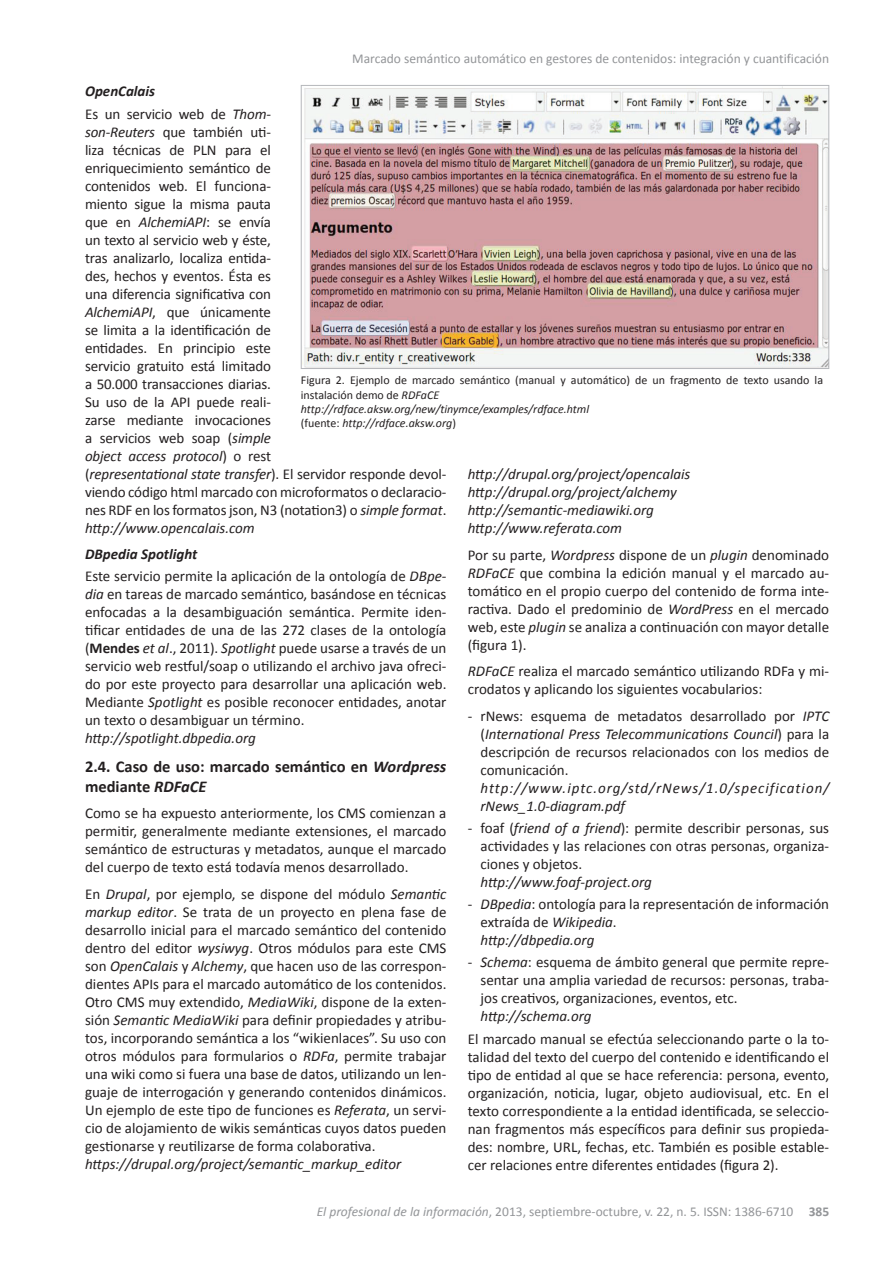
<style>
.page{position:relative;width:893px;height:1263px;background:#fff}
.page>*{position:absolute;margin:0;border:0;box-sizing:border-box;transform-origin:0 0}
.t1{font:700 16.5px/19.8px "Calibri";color:#231f20}
.t2{font:15px/18px "Calibri";letter-spacing:-.01em;color:#231f20;text-align:justify}
.t3{font:italic 15px/18px "Calibri";color:#231f20}
.t4{font:italic 15px/18px "Calibri";letter-spacing:.06em;color:#231f20}
.t5{font:13.5px "Calibri";color:#939598}
.t6{font:12px/14.4px "Calibri";color:#231f20}
.s1{font-weight:700;font-style:italic}
.s2{font-style:italic}
.s3{font-weight:700}
</style>
<div class="page">
<img style="left:304px;top:87px;width:523px;height:280px">
<div style="left:301px;top:85px;width:528px;height:284px;border:1px solid #b5b7bb"></div>
<p class="t5" style="left:352px;top:50px;width:478px">Marcado semántico automático en gestores de contenidos: integración y cuantificación</p>
<p class="t2" style="left:85px;top:80px;width:187px;line-height:22.2px"><span class="s1">OpenCalais<br></span>Es un servicio web de <span class="s2">Thom-</span></p>
<p class="t2" style="left:85px;top:123px;width:363px;text-align:left"><span class="s2">son-Reuters</span> que también uti-<br>liza técnicas de PLN para el<br>enriquecimiento semántico de<br>contenidos web. El funciona-<br>miento sigue la misma pauta<br>que en <span class="s2">AlchemiAPI</span>: se envía<br>un texto al servicio web y éste,<br>tras analizarlo, localiza entida-<br>des, hechos y eventos. Ésta es<br>una diferencia significativa con<br><span class="s2">AlchemiAPI</span>, que únicamente<br>se limita a la identificación de<br>entidades. En principio este<br>servicio gratuito está limitado<br>a 50.000 transacciones diarias.<br>Su uso de la API puede reali-<br>zarse mediante invocaciones<br>a servicios web soap (<span class="s2">simple<br>object access protocol</span>) o rest<br>(<span class="s2">representational state transfer</span>). El servidor responde devol&shy;viendo código html marcado con microformatos o declaracio&shy;nes RDF en los formatos json, N3 (notation3) o <span class="s2">simple format</span>. <span class="s2">http://www.opencalais.com</span></p>
<p class="t2" style="left:85px;top:543px;width:363px;line-height:22.2px"><span class="s1">DBpedia Spotlight<br></span>Este servicio permite la aplicación de la ontología de <span class="s2">DBpe-</span></p>
<p class="t2" style="left:85px;top:585px;width:363px"><span class="s2">dia</span> en tareas de marcado semántico, basándose en técnicas enfocadas a la desambiguación semántica. Permite iden&shy;tificar entidades de una de las 272 clases de la ontología (<span class="s3">Mendes</span> <span class="s2">et al</span>., 2011). <span class="s2">Spotlight</span> puede usarse a través de un servicio web restful/soap o utilizando el archivo java ofreci&shy;do por este proyecto para desarrollar una aplicación web.<br>Mediante <span class="s2">Spotlight</span> es posible reconocer entidades, anotar un texto o desambiguar un término.</p>
<p class="t3" style="left:85px;top:729px;width:172px">http://spotlight.dbpedia.org</p>
<p class="t1" style="left:85px;top:756px;width:363px">2.4. Caso de uso: marcado semántico en <span class="s2">Wordpress </span>mediante <span class="s2">RDFaCE</span></p>
<p class="t2" style="left:85px;top:804px;width:363px">Como se ha expuesto anteriormente, los CMS comienzan a permitir, generalmente mediante extensiones, el marcado semántico de estructuras y metadatos, aunque el marcado del cuerpo de texto está todavía menos desarrollado.</p>
<p class="t2" style="left:85px;top:884px;width:363px">En <span class="s2">Drupal</span>, por ejemplo, se dispone del módulo <span class="s2">Semantic markup editor</span>. Se trata de un proyecto en plena fase de desarrollo inicial para el marcado semántico del contenido dentro del editor <span class="s2">wysiwyg</span>. Otros módulos para este CMS son <span class="s2">OpenCalais</span> y <span class="s2">Alchemy</span>, que hacen uso de las correspon&shy;dientes APIs para el marcado automático de los contenidos.<br>Otro CMS muy extendido, <span class="s2">MediaWiki</span>, dispone de la exten&shy;sión <span class="s2">Semantic MediaWiki</span> para definir propiedades y atribu&shy;tos, incorporando semántica a los “wikienlaces”. Su uso con otros módulos para formularios o <span class="s2">RDFa</span>, permite trabajar una wiki como si fuera una base de datos, utilizando un len&shy;guaje de interrogación y generando contenidos dinámicos.<br>Un ejemplo de este tipo de funciones es <span class="s2">Referata</span>, un servi&shy;cio de alojamiento de wikis semánticas cuyos datos pueden gestionarse y reutilizarse de forma colaborativa.</p>
<p class="t3" style="left:85px;top:1154px;width:318px">https://drupal.org/project/semantic_markup_editor</p>
<p class="t6" style="left:301px;top:373px;width:524px">Figura 2. Ejemplo de marcado semántico (manual y automático) de un fragmento de texto usando la instalación demo de <span class="s2">RDFaCE<br>http://rdface.aksw.org/new/tinymce/examples/rdface.html<br></span>(fuente: <span class="s2">http://rdface.aksw.org</span>)</p>
<p class="t3" style="left:468px;top:464px;width:224px">http://drupal.org/project/opencalais http://drupal.org/project/alchemy http://semantic-mediawiki.org http://www.referata.com</p>
<p class="t2" style="left:468px;top:546px;width:363px">Por su parte, <span class="s2">Wordpress</span> dispone de un <span class="s2">plugin</span> denominado <span class="s2">RDFaCE</span> que combina la edición manual y el marcado au&shy;tomático en el propio cuerpo del contenido de forma inte&shy;ractiva. Dado el predominio de <span class="s2">WordPress</span> en el mercado web, este <span class="s2">plugin</span> se analiza a continuación con mayor detalle (figura 1).</p>
<p class="t2" style="left:468px;top:662px;width:363px"><span class="s2">RDFaCE</span> realiza el marcado semántico utilizando RDFa y mi&shy;crodatos y aplicando los siguientes vocabularios:</p>
<p class="t2" style="left:480px;top:707px;width:350px;text-indent:-13px">- rNews: esquema de metadatos desarrollado por <span class="s2">IPTC </span>(<span class="s2">International Press Telecommunications Council</span>) para la descripción de recursos relacionados con los medios de comunicación.</p>
<p class="t4" style="left:480px;top:778px;width:350px">http://www.iptc.org/std/rNews/1.0/specification/ rNews_1.0-diagram.pdf</p>
<p class="t2" style="left:480px;top:819px;width:350px;text-indent:-13px">- foaf (<span class="s2">friend of a friend</span>): permite describir personas, sus actividades y las relaciones con otras personas, organiza&shy;ciones y objetos.</p>
<p class="t3" style="left:480px;top:872px;width:173px">http://www.foaf-project.org</p>
<p class="t2" style="left:480px;top:895px;width:350px;text-align:left;text-indent:-13px">- <span class="s2">DBpedia</span>: ontología para la representación de información extraída de <span class="s2">Wikipedia</span>.<br><span class="s2">http://dbpedia.org</span></p>
<p class="t2" style="left:480px;top:953px;width:350px;text-indent:-13px">- <span class="s2">Schema</span>: esquema de ámbito general que permite repre&shy;sentar una amplia variedad de recursos: personas, traba&shy;jos creativos, organizaciones, eventos, etc.</p>
<p class="t3" style="left:480px;top:1007px;width:113px">http://schema.org</p>
<p class="t2" style="left:468px;top:1030px;width:363px">El marcado manual se efectúa seleccionando parte o la to&shy;talidad del texto del cuerpo del contenido e identificando el tipo de entidad al que se hace referencia: persona, evento, organización, noticia, lugar, objeto audiovisual, etc. En el texto correspondiente a la entidad identificada, se seleccio&shy;nan fragmentos más específicos para definir sus propieda&shy;des: nombre, URL, fechas, etc. También es posible estable&shy;cer relaciones entre diferentes entidades (figura 2).</p>
<p class="t5" style="left:317px;top:1203px;width:514px"><span class="s2">El profesional de la información</span>, 2013, septiembre-octubre, v. 22, n. 5. ISSN: 1386-6710 <span class="s3">385</span></p>
</div>
